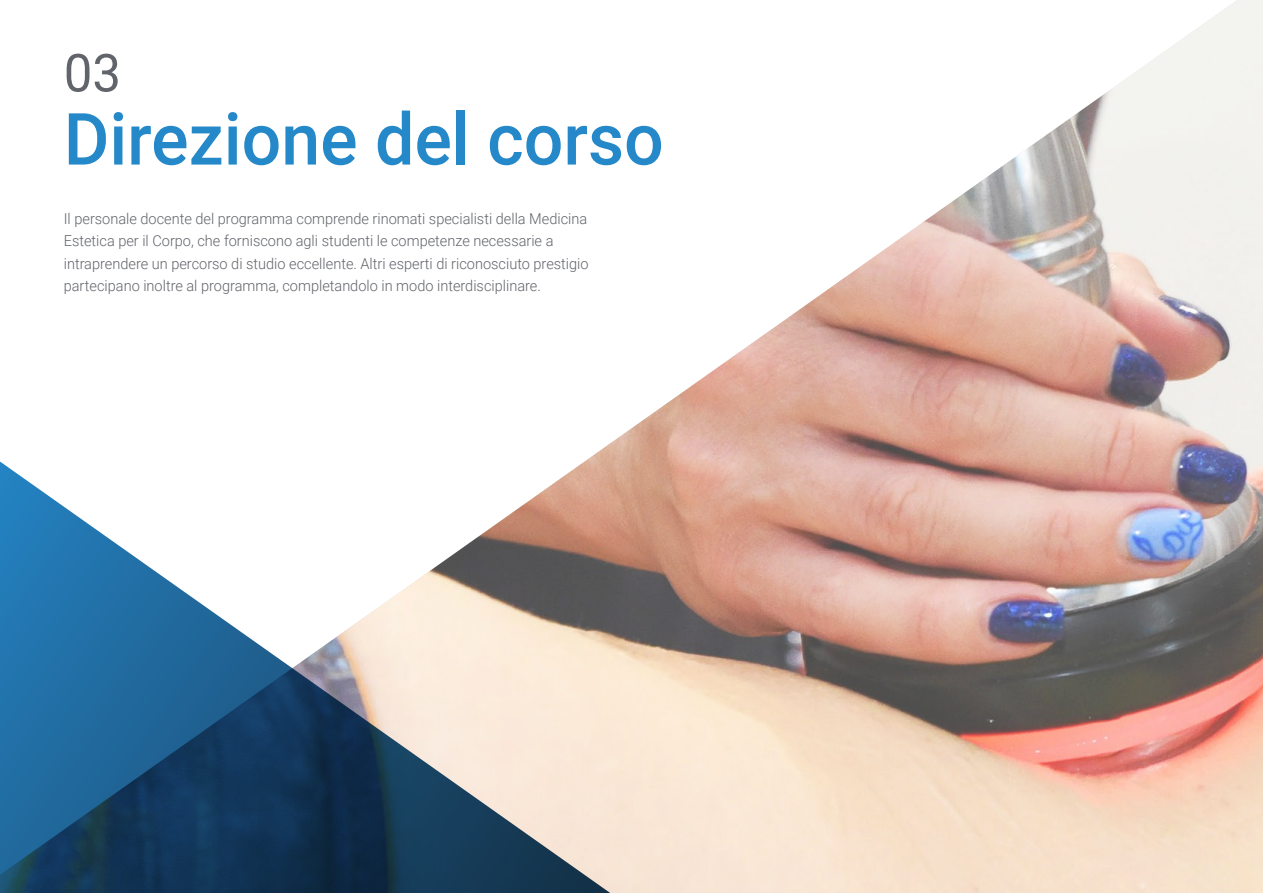
<style>
.page{position:relative;width:1263px;height:893px;background:#fff}
.page>*{position:absolute;margin:0;border:0;box-sizing:border-box;transform-origin:0 0}
.t1{font:500 72px "Roboto";color:#2488c9}
.t2{font:52.5px "Roboto";color:#61646a}
.t3{font:300 15px/22.5px "Roboto";color:#61646a}
</style>
<div class="page">
<img style="left:607px;top:0;width:656px;height:893px">
<svg style="left:0;top:446px;width:640px;height:447px"></svg>
<h2 class="t2" style="left:64px;top:36px;width:59px">03</h2>
<h1 class="t1" style="left:64px;top:89px;width:601px">Direzione del corso</h1>
<p class="t3" style="left:64px;top:207px;width:526px">Il personale docente del programma comprende rinomati specialisti della Medicina Estetica per il Corpo, che forniscono agli studenti le competenze necessarie a intraprendere un percorso di studio eccellente. Altri esperti di riconosciuto prestigio partecipano inoltre al programma, completandolo in modo interdisciplinare.</p>
</div>
